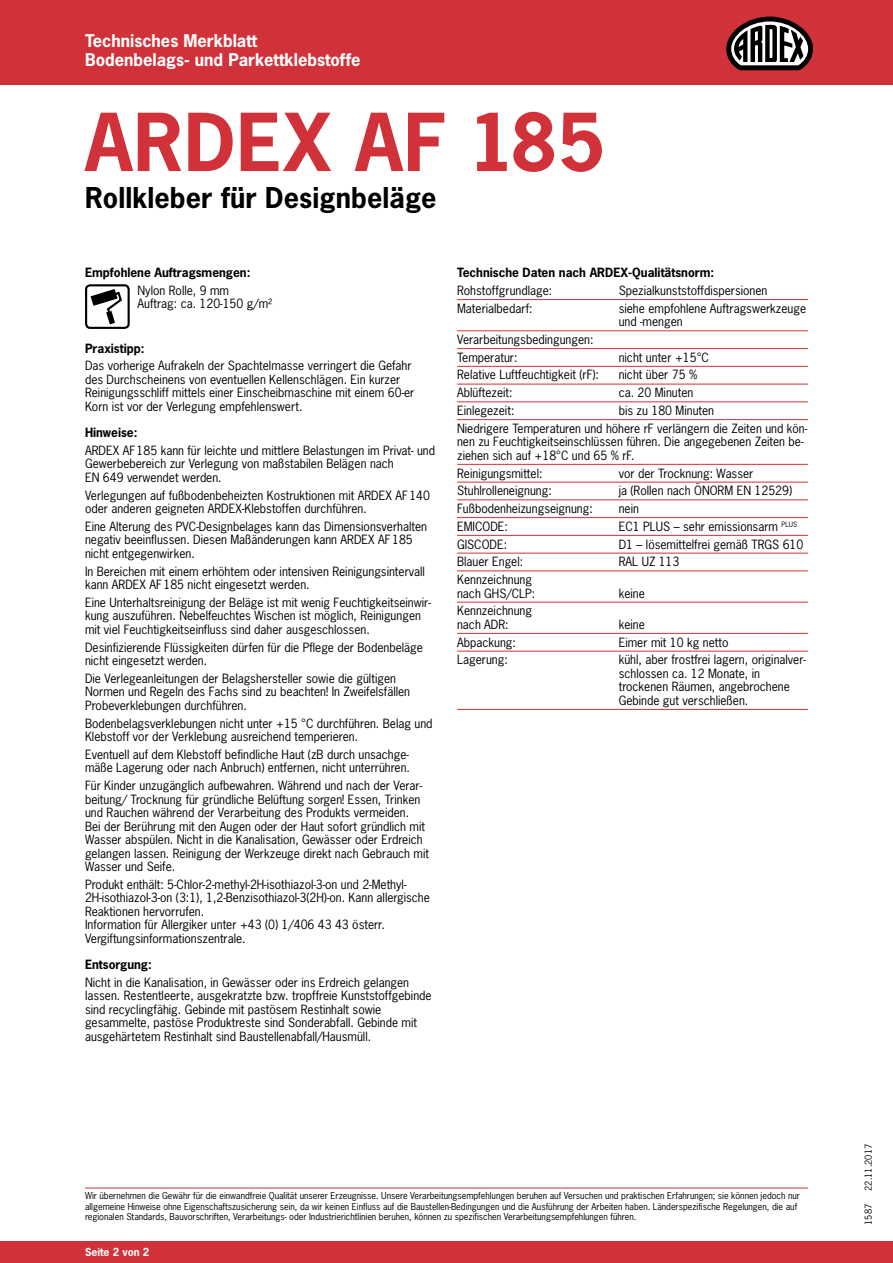
<style>
.page{position:relative;width:893px;height:1263px;background:#fff}
.page>*{position:absolute;margin:0;border:0;box-sizing:border-box;transform-origin:0 0}
.t1{font:700 75px "News Gothic Std";letter-spacing:.015em;color:#d13239}
.t2{font:700 27px "News Gothic Std";letter-spacing:.005em;color:#000}
.t3{font:700 16.5px/19.5px "News Gothic Std";color:#fff}
.t4{font:12px/13.5px "News Gothic Std";color:#000}
.t5{font:700 12px "News Gothic Std";color:#000}
.t6{font:700 10.5px "News Gothic Std";color:#fff}
.t7{font:9px/10.5px "News Gothic Std";color:#000}
</style>
<div class="page">
<div style="left:0;top:0;width:893px;height:85px;background:#d13239"></div>
<div style="left:0;top:1242px;width:893px;height:21px;background:#d13239"></div>
<hr style="left:457px;top:299px;width:351px;height:1px;background:#d13239">
<hr style="left:457px;top:330px;width:351px;height:1px;background:#d13239">
<hr style="left:457px;top:348px;width:351px;height:1px;background:#d13239">
<hr style="left:457px;top:366px;width:351px;height:1px;background:#d13239">
<hr style="left:457px;top:384px;width:351px;height:1px;background:#d13239">
<hr style="left:457px;top:401px;width:351px;height:1px;background:#d13239">
<hr style="left:457px;top:419px;width:351px;height:1px;background:#d13239">
<hr style="left:457px;top:464px;width:351px;height:1px;background:#d13239">
<hr style="left:457px;top:482px;width:351px;height:1px;background:#d13239">
<hr style="left:457px;top:499px;width:351px;height:1px;background:#d13239">
<hr style="left:457px;top:517px;width:351px;height:1px;background:#d13239">
<hr style="left:457px;top:535px;width:351px;height:1px;background:#d13239">
<hr style="left:457px;top:553px;width:351px;height:1px;background:#d13239">
<hr style="left:457px;top:570px;width:351px;height:1px;background:#d13239">
<hr style="left:457px;top:602px;width:351px;height:1px;background:#d13239">
<hr style="left:457px;top:633px;width:351px;height:1px;background:#d13239">
<hr style="left:457px;top:651px;width:351px;height:1px;background:#d13239">
<hr style="left:457px;top:709px;width:351px;height:1px;background:#d13239">
<svg style="left:726px;top:17px;width:87px;height:53px"></svg>
<hr style="left:85px;top:1188px;width:723px;height:1px;background:#d13239">
<div style="left:85px;top:284px;width:45px;height:45px;border:2px solid #000;border-radius:4px"></div>
<svg style="left:90px;top:289px;width:32px;height:36px"></svg>
<h3 class="t3" style="left:85px;top:31px;width:277px">Technisches Merkblatt<br>Bodenbelags- und Parkettklebstoffe</h3>
<h1 class="t1" style="left:85px;top:93px;width:521px">ARDEX AF 185</h1>
<h2 class="t2" style="left:85px;top:180px;width:353px">Rollkleber für Designbeläge</h2>
<p class="t5" style="left:85px;top:265px;width:167px">Empfohlene Auftragsmengen:</p>
<p class="t4" style="left:138px;top:284px;width:136px">Nylon Rolle, 9 mm<br>Auftrag: ca. 120-150 g/m²</p>
<p class="t5" style="left:85px;top:340px;width:61px">Praxistipp:</p>
<p class="t4" style="left:85px;top:359px;width:331px">Das vorherige Aufrakeln der Spachtelmasse verringert die Gefahr des Durchscheinens von eventuellen Kellenschlägen. Ein kurzer Reinigungsschliff mittels einer Einscheibmaschine mit einem 60-er Korn ist vor der Verlegung empfehlenswert.</p>
<p class="t5" style="left:85px;top:424px;width:54px">Hinweise:</p>
<p class="t4" style="left:85px;top:443px;width:352px">ARDEX AF185 kann für leichte und mittlere Belastungen im Privat- und<br>Gewerbebereich zur Verlegung von maßstabilen Belägen nach<br>EN 649 verwendet werden.</p>
<p class="t4" style="left:85px;top:488px;width:347px">Verlegungen auf fußbodenbeheizten Kostruktionen mit ARDEX AF140 oder anderen geigneten ARDEX-Klebstoffen durchführen.</p>
<p class="t4" style="left:85px;top:519px;width:344px">Eine Alterung des PVC-Designbelages kann das Dimensionsverhalten negativ beeinflussen. Diesen Maßänderungen kann ARDEX AF185 nicht entgegenwirken.</p>
<p class="t4" style="left:85px;top:564px;width:341px">In Bereichen mit einem erhöhtem oder intensiven Reinigungsintervall kann ARDEX AF185 nicht eingesetzt werden.</p>
<p class="t4" style="left:85px;top:595px;width:347px">Eine Unterhaltsreinigung der Beläge ist mit wenig Feuchtigkeitseinwir&shy;kung auszuführen. Nebelfeuchtes Wischen ist möglich, Reinigungen mit viel Feuchtigkeitseinfluss sind daher ausgeschlossen.</p>
<p class="t4" style="left:85px;top:640px;width:339px">Desinfizierende Flüssigkeiten dürfen für die Pflege der Bodenbeläge nicht eingesetzt werden.</p>
<p class="t4" style="left:85px;top:671px;width:327px">Die Verlegeanleitungen der Belagshersteller sowie die gültigen<br>Normen und Regeln des Fachs sind zu beachten! In Zweifelsfällen<br>Probeverklebungen durchführen.</p>
<p class="t4" style="left:85px;top:716px;width:349px">Bodenbelagsverklebungen nicht unter +15 °C durchführen. Belag und<br>Klebstoff vor der Verklebung ausreichend temperieren.</p>
<p class="t4" style="left:85px;top:747px;width:327px">Eventuell auf dem Klebstoff befindliche Haut (zB durch unsachge&shy;mäße Lagerung oder nach Anbruch) entfernen, nicht unterrühren.</p>
<p class="t4" style="left:85px;top:779px;width:346px">Für Kinder unzugänglich aufbewahren. Während und nach der Verar&shy;beitung/ Trocknung für gründliche Belüftung sorgen! Essen, Trinken und Rauchen während der Verarbeitung des Produkts vermeiden.<br>Bei der Berührung mit den Augen oder der Haut sofort gründlich mit Wasser abspülen. Nicht in die Kanalisation, Gewässer oder Erdreich gelangen lassen. Reinigung der Werkzeuge direkt nach Gebrauch mit Wasser und Seife.</p>
<p class="t4" style="left:85px;top:877px;width:346px">Produkt enthält: 5-Chlor-2-methyl-2H-isothiazol-3-on und 2-Methyl-2H-isothiazol-3-on (3:1), 1,2-Benzisothiazol-3(2H)-on. Kann allergische Reaktionen hervorrufen.<br>Information für Allergiker unter +43 (0) 1/406 43 43 österr.<br>Vergiftungsinformationszentrale.</p>
<p class="t5" style="left:85px;top:956px;width:68px">Entsorgung:</p>
<p class="t4" style="left:85px;top:975px;width:348px">Nicht in die Kanalisation, in Gewässer oder ins Erdreich gelangen lassen. Restentleerte, ausgekratzte bzw. tropffreie Kunststoffgebinde sind recyclingfähig. Gebinde mit pastösem Restinhalt sowie gesammelte, pastöse Produktreste sind Sonderabfall. Gebinde mit ausgehärtetem Restinhalt sind Baustellenabfall/Hausmüll.</p>
<p class="t5" style="left:457px;top:265px;width:259px">Technische Daten nach ARDEX-Qualitätsnorm:</p>
<p class="t4" style="left:457px;top:284px;width:97px">Rohstoffgrundlage:</p>
<p class="t4" style="left:619px;top:284px;width:150px">Spezialkunststoffdispersionen</p>
<p class="t4" style="left:457px;top:301px;width:77px">Materialbedarf:</p>
<p class="t4" style="left:619px;top:301px;width:189px">siehe empfohlene Auftragswerkzeuge und -mengen</p>
<p class="t4" style="left:457px;top:330px;width:138px;line-height:17.7px">Verarbeitungsbedingungen:<br>Temperatur:</p>
<p class="t4" style="left:619px;top:350px;width:92px">nicht unter +15°C</p>
<p class="t4" style="left:457px;top:368px;width:143px">Relative Luftfeuchtigkeit (rF):</p>
<p class="t4" style="left:619px;top:368px;width:80px">nicht über 75 %</p>
<p class="t4" style="left:457px;top:386px;width:57px">Ablüftezeit:</p>
<p class="t4" style="left:619px;top:386px;width:76px">ca. 20 Minuten</p>
<p class="t4" style="left:457px;top:404px;width:59px">Einlegezeit:</p>
<p class="t4" style="left:457px;top:401px;width:352px;line-height:17.7px;text-indent:162px">bis zu 180 Minuten<br>Niedrigere Temperaturen und höhere rF verlängern die Zeiten und kön-</p>
<p class="t4" style="left:457px;top:435px;width:348px">nen zu Feuchtigkeitseinschlüssen führen. Die angegebenen Zeiten be&shy;ziehen sich auf +18°C und 65 % rF.</p>
<p class="t4" style="left:457px;top:466px;width:87px">Reinigungsmittel:</p>
<p class="t4" style="left:619px;top:466px;width:136px">vor der Trocknung: Wasser</p>
<p class="t4" style="left:457px;top:484px;width:96px">Stuhlrolleneignung:</p>
<p class="t4" style="left:619px;top:484px;width:175px">ja (Rollen nach ÖNORM EN 12529)</p>
<p class="t4" style="left:457px;top:502px;width:137px">Fußbodenheizungseignung:</p>
<p class="t4" style="left:619px;top:502px;width:22px">nein</p>
<p class="t4" style="left:457px;top:519px;width:52px">EMICODE:</p>
<p class="t4" style="left:619px;top:519px;width:180px">EC1 PLUS – sehr emissionsarm <sup>PLUS</sup></p>
<p class="t4" style="left:457px;top:537px;width:52px">GISCODE:</p>
<p class="t4" style="left:619px;top:537px;width:186px">D1 – lösemittelfrei gemäß TRGS 610</p>
<p class="t4" style="left:457px;top:555px;width:68px">Blauer Engel:</p>
<p class="t4" style="left:619px;top:555px;width:62px">RAL UZ 113</p>
<p class="t4" style="left:457px;top:573px;width:80px">Kennzeichnung nach GHS/CLP:</p>
<p class="t4" style="left:619px;top:586px;width:28px">keine</p>
<p class="t4" style="left:457px;top:604px;width:77px">Kennzeichnung nach ADR:</p>
<p class="t4" style="left:619px;top:617px;width:28px">keine</p>
<p class="t4" style="left:457px;top:635px;width:60px">Abpackung:</p>
<p class="t4" style="left:619px;top:635px;width:111px">Eimer mit 10 kg netto</p>
<p class="t4" style="left:457px;top:653px;width:52px">Lagerung:</p>
<p class="t4" style="left:619px;top:653px;width:189px">kühl, aber frostfrei lagern, originalver&shy;schlossen ca. 12 Monate, in trockenen Räumen, angebrochene<br>Gebinde gut verschließen.</p>
<p class="t7" style="left:85px;top:1191px;width:716px">Wir übernehmen die Gewähr für die einwandfreie Qualität unserer Erzeugnisse. Unsere Verarbeitungsempfehlungen beruhen auf Versuchen und praktischen Erfahrungen; sie können jedoch nur allgemeine Hinweise ohne Eigenschaftszusicherung sein, da wir keinen Einfluss auf die Baustellen-Bedingungen und die Ausführung der Arbeiten haben. Länderspezifische Regelungen, die auf regionalen Standards, Bauvorschriften, Verarbeitungs- oder Industrierichtlinien beruhen, können zu spezifischen Verarbeitungsempfehlungen führen.</p>
<p class="t6" style="left:85px;top:1245px;width:66px">Seite 2 von 2</p>
<p class="t7" style="left:863px;top:1191px;width:48px;rotate:-90deg">22.11.2017</p>
<p class="t7" style="left:863px;top:1225px;width:22px;rotate:-90deg">1587</p>
</div>
